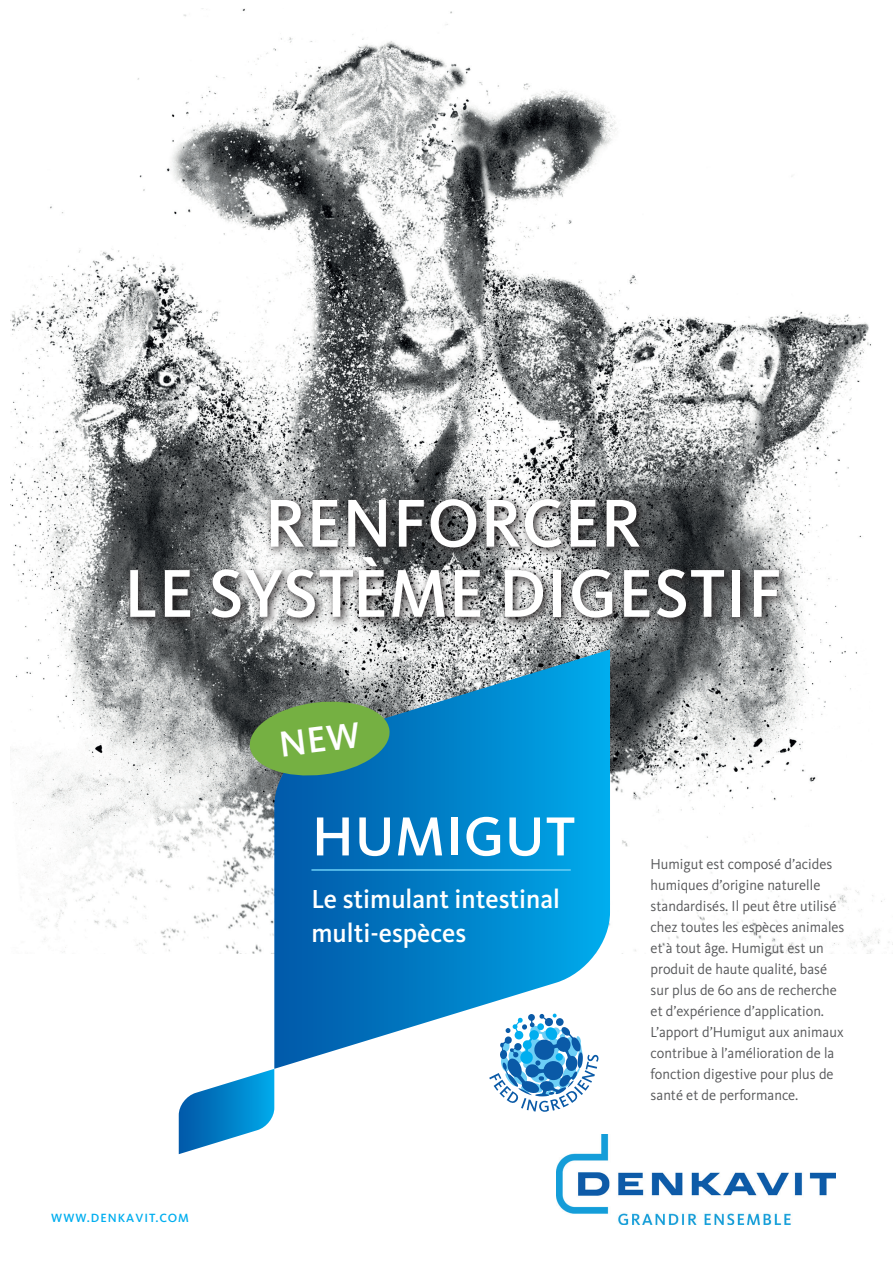
<style>
.page{position:relative;width:893px;height:1263px;background:#fff}
.page>*{position:absolute;margin:0;border:0;box-sizing:border-box;transform-origin:0 0}
.t1{font:500 70.2px/70.2px "Kievit";letter-spacing:.015em;color:#fff;text-align:center}
.t2{font:500 57px "Kievit";letter-spacing:.015em;color:#fff}
.t3{font:500 27px/34.5px "Kievit";color:#fff}
.t4{font:15px/21px "Kievit OT";color:#57585a;scale:.96 1}
.t5{font:500 12.3px "Kievit";letter-spacing:.085em;color:#00aeef}
</style>
<div class="page">
<img style="left:11px;top:8px;width:882px;height:945px">
<svg style="left:179px;top:1069px;width:95px;height:85px"></svg>
<svg style="left:274px;top:649px;width:336px;height:420px;background:#2890c9"></svg>
<hr style="left:311px;top:869px;width:260px;height:2px;background:#6bcff6">
<svg style="left:124px;top:494px;width:666px;height:135px;background:#717273"></svg>
<img style="left:556px;top:1134px;width:280px;height:91px">
<svg style="left:489px;top:1013px;width:110px;height:99px"></svg>
<svg style="left:247px;top:698px;width:145px;height:81px;background:#639957"></svg>
<h1 class="t1" style="left:124px;top:488px;width:659px">RENFORCER<br>LE SYSTÈME DIGESTIF</h1>
<p class="t5" style="left:51px;top:1210px;width:139px">WWW.DENKAVIT.COM</p>
<h2 class="t2" style="left:312px;top:804px;width:265px">HUMIGUT</h2>
<h3 class="t3" style="left:311px;top:881px;width:250px">Le stimulant intestinal multi-espèces</h3>
<p class="t4" style="left:651px;top:853px;width:203px">Humigut est composé d’acides humiques d’origine naturelle standardisés. Il peut être utilisé chez toutes les espèces animales et à tout âge. Humigut est un produit de haute qualité, basé sur plus de 60 ans de recherche et d’expérience d’application.<br>L’apport d’Humigut aux animaux contribue à l’amélioration de la fonction digestive pour plus de santé et de performance.</p>
</div>
